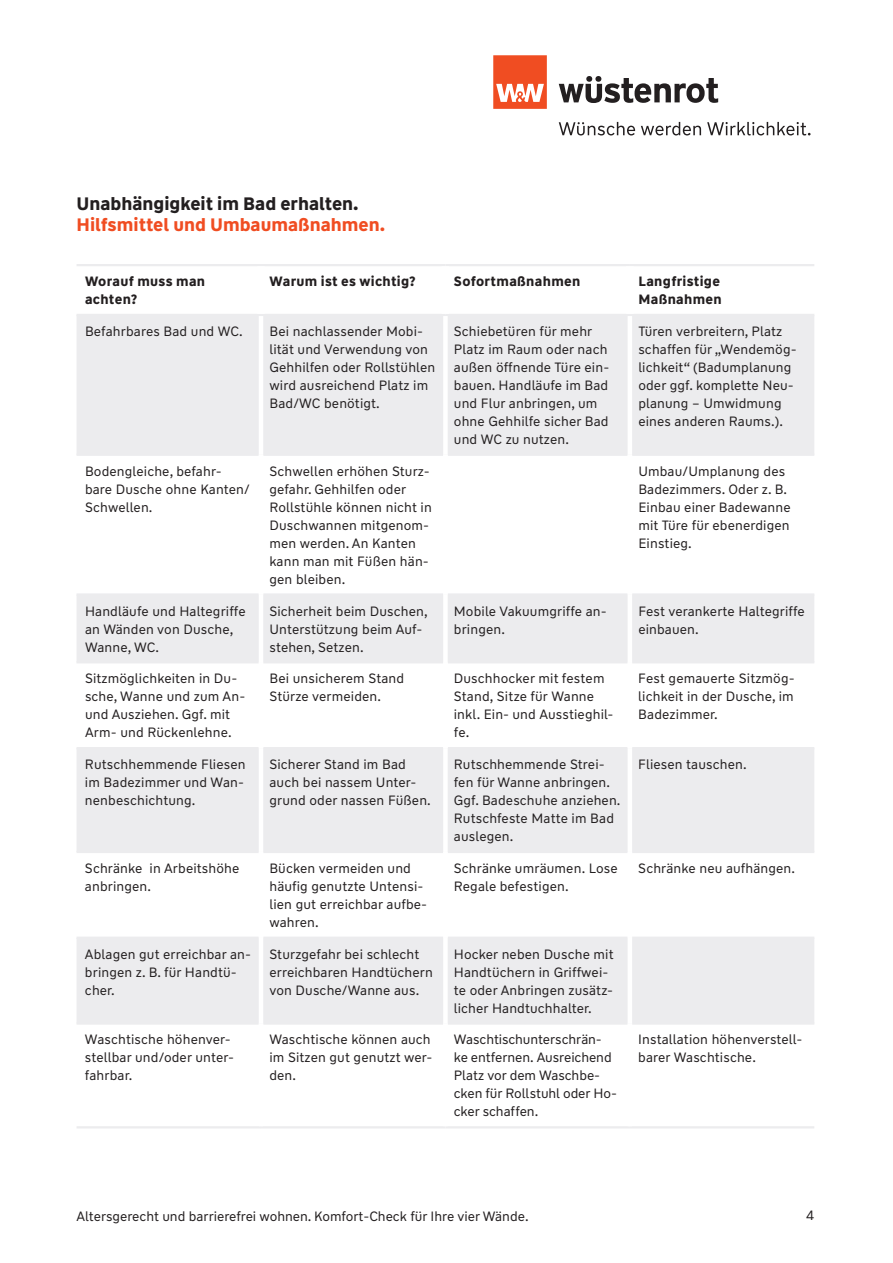
<style>
.page{position:relative;width:893px;height:1263px;background:#fff}
.page>*{position:absolute;margin:0;border:0;box-sizing:border-box;transform-origin:0 0}
.t1{font:700 18px "WW Type";color:#f04d22}
.t2{font:700 18px "WW Type";color:#231f20}
.t3{font:13.5px/18px "WW Type";letter-spacing:.01em;color:#231f20}
.t4{font:700 13.5px/18px "WW Type";letter-spacing:.025em;color:#231f20}
</style>
<div class="page">
<svg style="left:559px;top:122px;width:251px;height:13px"></svg>
<svg style="left:559px;top:76px;width:159px;height:27px"></svg>
<svg style="left:493px;top:55px;width:54px;height:54px;background:#f2704d"></svg>
<div style="left:77px;top:316px;width:737px;height:138px;background:#ececee"></div>
<svg style="left:77px;top:596px;width:737px;height:426px;fill:#ececee"></svg>
<hr style="left:77px;top:264px;width:184px;height:2px;background:#ececee">
<hr style="left:261px;top:264px;width:184px;height:2px;background:#ececee">
<hr style="left:445px;top:264px;width:185px;height:2px;background:#ececee">
<hr style="left:630px;top:264px;width:184px;height:2px;background:#ececee">
<hr style="left:77px;top:314px;width:184px;height:2px;background:#ececee">
<hr style="left:261px;top:314px;width:184px;height:2px;background:#ececee">
<hr style="left:445px;top:314px;width:185px;height:2px;background:#ececee">
<hr style="left:630px;top:314px;width:184px;height:2px;background:#ececee">
<hr style="left:77px;top:454px;width:182px;height:2px;background:#ececee">
<hr style="left:263px;top:454px;width:180px;height:2px;background:#ececee">
<hr style="left:448px;top:454px;width:180px;height:2px;background:#ececee">
<hr style="left:632px;top:454px;width:182px;height:2px;background:#ececee">
<hr style="left:77px;top:593px;width:182px;height:3px;background:#ececee">
<hr style="left:263px;top:593px;width:180px;height:3px;background:#ececee">
<hr style="left:448px;top:593px;width:180px;height:3px;background:#ececee">
<hr style="left:632px;top:593px;width:182px;height:3px;background:#ececee">
<hr style="left:77px;top:661px;width:182px;height:2px;background:#ececee">
<hr style="left:263px;top:661px;width:180px;height:2px;background:#ececee">
<hr style="left:448px;top:661px;width:180px;height:2px;background:#ececee">
<hr style="left:632px;top:661px;width:182px;height:2px;background:#ececee">
<hr style="left:77px;top:747px;width:182px;height:2px;background:#ececee">
<hr style="left:263px;top:747px;width:180px;height:2px;background:#ececee">
<hr style="left:448px;top:747px;width:180px;height:2px;background:#ececee">
<hr style="left:632px;top:747px;width:182px;height:2px;background:#ececee">
<hr style="left:77px;top:851px;width:182px;height:2px;background:#ececee">
<hr style="left:263px;top:851px;width:180px;height:2px;background:#ececee">
<hr style="left:448px;top:851px;width:180px;height:2px;background:#ececee">
<hr style="left:632px;top:851px;width:182px;height:2px;background:#ececee">
<hr style="left:77px;top:937px;width:182px;height:2px;background:#ececee">
<hr style="left:263px;top:937px;width:180px;height:2px;background:#ececee">
<hr style="left:448px;top:937px;width:180px;height:2px;background:#ececee">
<hr style="left:632px;top:937px;width:182px;height:2px;background:#ececee">
<hr style="left:77px;top:1022px;width:182px;height:3px;background:#ececee">
<hr style="left:263px;top:1022px;width:180px;height:3px;background:#ececee">
<hr style="left:448px;top:1022px;width:180px;height:3px;background:#ececee">
<hr style="left:632px;top:1022px;width:182px;height:3px;background:#ececee">
<hr style="left:77px;top:1126px;width:184px;height:2px;background:#ececee">
<hr style="left:261px;top:1126px;width:184px;height:2px;background:#ececee">
<hr style="left:445px;top:1126px;width:185px;height:2px;background:#ececee">
<hr style="left:630px;top:1126px;width:184px;height:2px;background:#ececee">
<hr style="left:259px;top:316px;width:4px;height:139px;background:#fff">
<div style="left:443px;top:316px;width:5px;height:139px;background:#fff"></div>
<hr style="left:628px;top:316px;width:4px;height:139px;background:#fff">
<hr style="left:259px;top:594px;width:4px;height:68px;background:#fff">
<div style="left:443px;top:594px;width:5px;height:68px;background:#fff"></div>
<hr style="left:628px;top:594px;width:4px;height:68px;background:#fff">
<hr style="left:259px;top:662px;width:4px;height:86px;background:#fff">
<div style="left:443px;top:662px;width:5px;height:86px;background:#fff"></div>
<hr style="left:628px;top:662px;width:4px;height:86px;background:#fff">
<hr style="left:259px;top:748px;width:4px;height:104px;background:#fff">
<div style="left:443px;top:748px;width:5px;height:104px;background:#fff"></div>
<hr style="left:628px;top:748px;width:4px;height:104px;background:#fff">
<hr style="left:259px;top:852px;width:4px;height:86px;background:#fff">
<div style="left:443px;top:852px;width:5px;height:86px;background:#fff"></div>
<hr style="left:628px;top:852px;width:4px;height:86px;background:#fff">
<hr style="left:259px;top:938px;width:4px;height:85px;background:#fff">
<div style="left:443px;top:938px;width:5px;height:85px;background:#fff"></div>
<hr style="left:628px;top:938px;width:4px;height:85px;background:#fff">
<h1 class="t2" style="left:77px;top:191px;width:283px">Unabhängigkeit im Bad erhalten.</h1>
<h1 class="t1" style="left:77px;top:213px;width:310px">Hilfsmittel und Umbaumaßnahmen.</h1>
<p class="t4" style="left:85px;top:273px;width:122px">Worauf muss man achten?</p>
<p class="t4" style="left:269px;top:273px;width:148px">Warum ist es wichtig?</p>
<p class="t4" style="left:454px;top:273px;width:128px">Sofortmaßnahmen</p>
<p class="t4" style="left:638px;top:273px;width:85px">Langfristige<br>Maßnahmen</p>
<p class="t3" style="left:85px;top:322px;width:159px">Befahrbares Bad und WC.</p>
<p class="t3" style="left:269px;top:322px;width:167px">Bei nachlassender Mobi&shy;lität und Verwendung von<br>Gehhilfen oder Rollstühlen wird ausreichend Platz im<br>Bad/WC benötigt.</p>
<p class="t3" style="left:454px;top:322px;width:157px">Schiebetüren für mehr<br>Platz im Raum oder nach außen öffnende Türe ein&shy;bauen. Handläufe im Bad und Flur anbringen, um ohne Gehhilfe sicher Bad und WC zu nutzen.</p>
<p class="t3" style="left:638px;top:322px;width:160px">Türen verbreitern, Platz schaffen für „Wendemög&shy;lichkeit“ (Badumplanung oder ggf. komplette Neu&shy;planung – Umwidmung eines anderen Raums.).</p>
<p class="t3" style="left:85px;top:462px;width:166px">Bodengleiche, befahr&shy;bare Dusche ohne Kanten/<br>Schwellen.</p>
<p class="t3" style="left:269px;top:462px;width:164px">Schwellen erhöhen Sturz&shy;gefahr. Gehhilfen oder<br>Rollstühle können nicht in<br>Duschwannen mitgenom&shy;men werden. An Kanten kann man mit Füßen hän&shy;gen bleiben.</p>
<p class="t3" style="left:638px;top:462px;width:154px">Umbau/Umplanung des<br>Badezimmers. Oder z. B.<br>Einbau einer Badewanne mit Türe für ebenerdigen<br>Einstieg.</p>
<p class="t3" style="left:85px;top:602px;width:162px">Handläufe und Haltegriffe an Wänden von Dusche,<br>Wanne, WC.</p>
<p class="t3" style="left:269px;top:602px;width:160px">Sicherheit beim Duschen,<br>Unterstützung beim Auf&shy;stehen, Setzen.</p>
<p class="t3" style="left:454px;top:602px;width:154px">Mobile Vakuumgriffe an&shy;bringen.</p>
<p class="t3" style="left:638px;top:602px;width:168px">Fest verankerte Haltegriffe einbauen.</p>
<p class="t3" style="left:85px;top:670px;width:162px">Sitzmöglichkeiten in Du&shy;sche, Wanne und zum An&shy;und Ausziehen. Ggf. mit<br>Arm- und Rückenlehne.</p>
<p class="t3" style="left:269px;top:670px;width:136px">Bei unsicherem Stand<br>Stürze vermeiden.</p>
<p class="t3" style="left:454px;top:670px;width:161px">Duschhocker mit festem<br>Stand, Sitze für Wanne inkl. Ein- und Ausstieghil&shy;fe.</p>
<p class="t3" style="left:638px;top:670px;width:158px;text-align:justify">Fest gemauerte Sitzmög&shy;lichkeit in der Dusche, im Badezimmer.</p>
<p class="t3" style="left:85px;top:755px;width:162px;text-align:justify">Rutschhemmende Fliesen im Badezimmer und Wan&shy;nenbeschichtung.</p>
<p class="t3" style="left:269px;top:755px;width:163px">Sicherer Stand im Bad auch bei nassem Unter&shy;grund oder nassen Füßen.</p>
<p class="t3" style="left:454px;top:755px;width:168px">Rutschhemmende Strei&shy;fen für Wanne anbringen.<br>Ggf. Badeschuhe anziehen.<br>Rutschfeste Matte im Bad auslegen.</p>
<p class="t3" style="left:638px;top:755px;width:110px">Fliesen tauschen.</p>
<p class="t3" style="left:85px;top:859px;width:156px">Schränke in Arbeitshöhe anbringen.</p>
<p class="t3" style="left:269px;top:859px;width:159px">Bücken vermeiden und häufig genutzte Untensi&shy;lien gut erreichbar aufbe&shy;wahren.</p>
<p class="t3" style="left:454px;top:859px;width:165px">Schränke umräumen. Lose<br>Regale befestigen.</p>
<p class="t3" style="left:638px;top:859px;width:158px">Schränke neu aufhängen.</p>
<p class="t3" style="left:85px;top:945px;width:168px">Ablagen gut erreichbar an&shy;bringen z. B. für Handtü&shy;cher.</p>
<p class="t3" style="left:269px;top:945px;width:165px">Sturzgefahr bei schlecht erreichbaren Handtüchern von Dusche/Wanne aus.</p>
<p class="t3" style="left:454px;top:945px;width:161px">Hocker neben Dusche mit<br>Handtüchern in Griffwei&shy;te oder Anbringen zusätz&shy;licher Handtuchhalter.</p>
<p class="t3" style="left:85px;top:1031px;width:151px">Waschtische höhenver&shy;stellbar und/oder unter&shy;fahrbar.</p>
<p class="t3" style="left:269px;top:1031px;width:165px">Waschtische können auch im Sitzen gut genutzt wer&shy;den.</p>
<p class="t3" style="left:454px;top:1031px;width:165px">Waschtischunterschrän&shy;ke entfernen. Ausreichend<br>Platz vor dem Waschbe&shy;cken für Rollstuhl oder Ho&shy;cker schaffen.</p>
<p class="t3" style="left:638px;top:1031px;width:166px">Installation höhenverstell&shy;barer Waschtische.</p>
<p class="t3" style="left:77px;top:1207px;width:454px">Altersgerecht und barrierefrei wohnen. Komfort-Check für Ihre vier Wände.</p>
<p class="t3" style="left:806px;top:1207px;width:10px">4</p>
</div>
